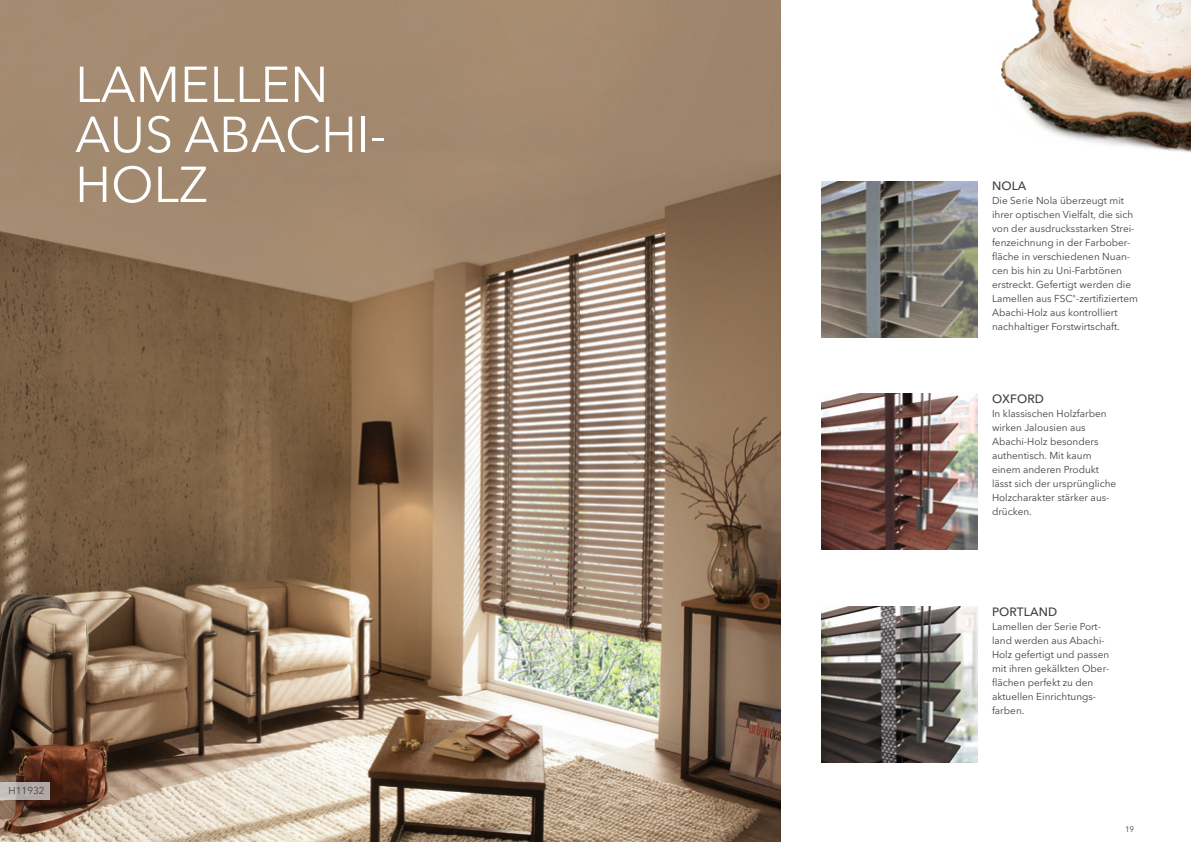
<style>
.page{position:relative;width:1191px;height:842px;background:#fff}
.page>*{position:absolute;margin:0;border:0;box-sizing:border-box;transform-origin:0 0}
.große_Headline_weiß{font:50px "Avenir Next LT Pro";color:#fff}
.Headline_klein_Inhal{font:500 12px "Avenir Next LT Pro";letter-spacing:.01em;color:#414140}
.Fließtext_grau{font:10px/14px "Avenir Next LT Pro";color:#414140}
.t1{font:8px "Avenir Next LT Pro";color:#414140}
</style>
<div class="page">
<img style="left:0;top:0;width:780px;height:842px">
<img style="left:822px;top:394px;width:155px;height:156px">
<img style="left:1001px;top:0;width:190px;height:153px">
<img style="left:822px;top:181px;width:155px;height:156px">
<img style="left:822px;top:606px;width:155px;height:156px">
<div style="left:0;top:782px;width:50px;height:17px;background:linear-gradient(to right,#c5beb9,#aca3a2)"></div>
<p class="große_Headline_weiß" style="left:75px;top:55px;width:255px">LAMELLEN</p>
<p class="große_Headline_weiß" style="left:75px;top:105px;width:312px">AUS ABACHI-</p>
<p class="große_Headline_weiß" style="left:75px;top:155px;width:134px">HOLZ</p>
<p class="Fließtext_grau" style="left:9px;top:784px;width:38px">H11932</p>
<p class="Headline_klein_Inhal" style="left:992px;top:179px;width:36px">NOLA</p>
<p class="Fließtext_grau" style="left:992px;top:194px;width:147px">Die Serie Nola überzeugt mit ihrer optischen Vielfalt, die sich von der ausdrucksstarken Strei&shy;fenzeichnung in der Farbober&shy;fläche in verschiedenen Nuan&shy;cen bis hin zu Uni-Farbtönen erstreckt. Gefertigt werden die<br>Lamellen aus FSC<sup>®</sup>-zertifiziertem<br>Abachi-Holz aus kontrolliert nachhaltiger Forstwirtschaft.</p>
<p class="Headline_klein_Inhal" style="left:992px;top:392px;width:54px">OXFORD</p>
<p class="Fließtext_grau" style="left:992px;top:406px;width:126px">In klassischen Holzfarben wirken Jalousien aus<br>Abachi-Holz besonders authentisch. Mit kaum einem anderen Produkt lässt sich der ursprüngliche<br>Holzcharakter stärker aus&shy;drücken.</p>
<p class="Headline_klein_Inhal" style="left:992px;top:604px;width:67px">PORTLAND</p>
<p class="Fließtext_grau" style="left:992px;top:619px;width:119px">Lamellen der Serie Port&shy;land werden aus Abachi-<br>Holz gefertigt und passen mit ihren gekälkten Ober&shy;flächen perfekt zu den aktuellen Einrichtungs&shy;farben.</p>
<p class="t1" style="left:1125px;top:825px;width:11px">19</p>
</div>
